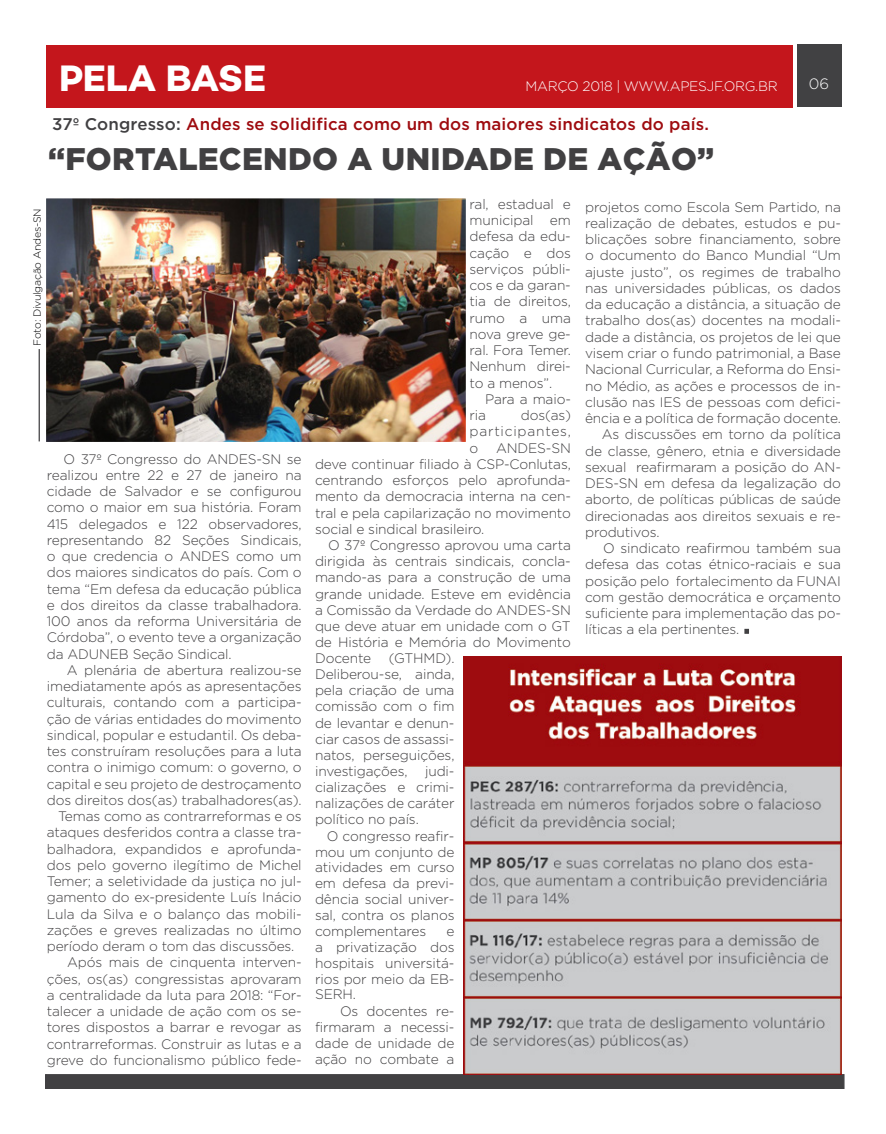
<style>
.page{position:relative;width:886px;height:1134px;background:#fff}
.page>*{position:absolute;margin:0;border:0;box-sizing:border-box;transform-origin:0 0}
.t1{font:37.5px "Campton Bold DEMO";letter-spacing:-.005em;color:#fff}
.t2{font:900 31.25px "Gotham";letter-spacing:.01em;color:#414042}
.t3{font:500 16.88px "Gotham";letter-spacing:.01em;color:#9e0b0f}
.t4{font:300 15px "Gotham";color:#fff}
.t5{font:300 13.75px/16.2px "Gotham";letter-spacing:-.01em;color:#414042;text-align:justify}
.t6{font:300 13.75px "Gotham";letter-spacing:-.02em;color:#fff}
.t7{font:300 10.25px "Gotham";letter-spacing:-.03em;color:#000}
.s1{color:#414042}
</style>
<div class="page">
<div style="left:45px;top:1074px;width:799px;height:15px;background:#414042;border:1px solid #414042"></div>
<div style="left:46px;top:45px;width:746px;height:62px;background:#c4161c"></div>
<div style="left:797px;top:44px;width:45px;height:62px;background:#414143"></div>
<img style="left:47px;top:200px;width:417px;height:241px">
<div style="left:42px;top:195px;width:427px;height:251px;border:4px solid #fff"></div>
<hr style="left:39px;top:349px;width:1px;height:92px;background:#414042">
<svg style="left:744px;top:629px;width:5px;height:5px"></svg>
<img style="left:463px;top:656px;width:379px;height:418px">
<h1 class="t1" style="left:59px;top:56px;width:208px">PELA BASE</h1>
<p class="t6" style="left:525px;top:78px;width:254px">MARÇO 2018 | WWW.APESJF.ORG.BR</p>
<p class="t4" style="left:809px;top:76px;width:22px">06</p>
<p class="t3" style="left:52px;top:114px;width:658px"><span class="s1">37º Congresso:</span> Andes se solidifica como um dos maiores sindicatos do país.</p>
<h2 class="t2" style="left:48px;top:141px;width:668px">“FORTALECENDO A UNIDADE DE AÇÃO”</h2>
<p class="t7" style="left:32px;top:346px;width:139px;rotate:-90deg">Foto: Divulgação Andes-SN</p>
<p class="t5" style="left:47px;top:450px;width:256px;text-indent:17px">O 37º Congresso do ANDES-SN se realizou entre 22 e 27 de janeiro na cidade de Salvador e se configurou como o maior em sua história. Foram 415 delegados e 122 observadores, representando 82 Seções Sindicais, o que credencia o ANDES como um dos maiores sindicatos do país. Com o tema “Em defesa da educação pública e dos direitos da classe trabalhadora.<br>100 anos da reforma Universitária de Córdoba”, o evento teve a organização da ADUNEB Seção Sindical.</p>
<p class="t5" style="left:67px;top:662px;width:236px">A plenária de abertura realizou-se</p>
<p class="t5" style="left:47px;top:678px;width:256px">imediatamente após as apresentações</p>
<p class="t5" style="left:47px;top:694px;width:256px">culturais, contando com a participa-</p>
<p class="t5" style="left:47px;top:710px;width:256px">ção de várias entidades do movimento</p>
<p class="t5" style="left:47px;top:727px;width:256px">sindical, popular e estudantil. Os deba-</p>
<p class="t5" style="left:47px;top:743px;width:256px">tes construíram resoluções para a luta</p>
<p class="t5" style="left:47px;top:759px;width:256px">contra o inimigo comum: o governo, o</p>
<p class="t5" style="left:47px;top:775px;width:256px">capital e seu projeto de destroçamento</p>
<p class="t5" style="left:47px;top:792px;width:256px">dos direitos dos(as) trabalhadores(as).</p>
<p class="t5" style="left:58px;top:808px;width:245px">Temas como as contrarreformas e os</p>
<p class="t5" style="left:47px;top:824px;width:256px">ataques desferidos contra a classe tra-</p>
<p class="t5" style="left:47px;top:840px;width:256px">balhadora, expandidos e aprofunda-</p>
<p class="t5" style="left:47px;top:857px;width:256px">dos pelo governo ilegítimo de Michel</p>
<p class="t5" style="left:47px;top:873px;width:256px">Temer; a seletividade da justiça no jul-</p>
<p class="t5" style="left:47px;top:889px;width:256px">gamento do ex-presidente Luís Inácio</p>
<p class="t5" style="left:47px;top:905px;width:256px">Lula da Silva e o balanço das mobili-</p>
<p class="t5" style="left:47px;top:922px;width:256px">zações e greves realizadas no último</p>
<p class="t5" style="left:47px;top:938px;width:249px">período deram o tom das discussões.</p>
<p class="t5" style="left:67px;top:954px;width:236px">Após mais de cinquenta interven-</p>
<p class="t5" style="left:47px;top:970px;width:256px">ções, os(as) congressistas aprovaram</p>
<p class="t5" style="left:47px;top:987px;width:256px">a centralidade da luta para 2018: “For-</p>
<p class="t5" style="left:47px;top:1003px;width:256px">talecer a unidade de ação com os se-</p>
<p class="t5" style="left:47px;top:1019px;width:256px">tores dispostos a barrar e revogar as</p>
<p class="t5" style="left:47px;top:1035px;width:256px">contrarreformas. Construir as lutas e a</p>
<p class="t5" style="left:47px;top:1052px;width:256px">greve do funcionalismo público fede-</p>
<p class="t5" style="left:469px;top:196px;width:103px">ral, estadual e municipal em defesa da edu&shy;cação e dos serviços públi&shy;cos e da garan&shy;tia de direitos, rumo a uma nova greve ge&shy;ral. Fora Temer.<br>Nenhum direi&shy;to a menos”.</p>
<p class="t5" style="left:469px;top:391px;width:103px;text-indent:16px">Para a maio&shy;ria</p>
<p class="t5" style="left:469px;top:407px;width:103px;text-indent:51px">dos(as) participantes, o</p>
<p class="t5" style="left:315px;top:439px;width:257px;text-indent:181px">ANDES-SN deve continuar filiado à CSP-Conlutas, centrando esforços pelo aprofunda&shy;mento da democracia interna na cen&shy;tral e pela capilarização no movimento social e sindical brasileiro.</p>
<p class="t5" style="left:315px;top:537px;width:257px;text-indent:13px">O 37º Congresso aprovou uma carta dirigida às centrais sindicais, concla&shy;mando-as para a construção de uma grande unidade. Esteve em evidência a Comissão da Verdade do ANDES-SN que deve atuar em unidade com o GT de História e Memória do Movimento Docente</p>
<p class="t5" style="left:315px;top:650px;width:141px;text-indent:74px">(GTHMD).<br>Deliberou-se, ainda, pela criação de uma comissão com o fim de levantar e denun&shy;ciar casos de assassi&shy;natos, perseguições, investigações,</p>
<p class="t5" style="left:315px;top:763px;width:141px;text-indent:110px">judi&shy;cializações e crimi&shy;nalizações de caráter político no país.</p>
<p class="t5" style="left:315px;top:828px;width:141px;line-height:15.9px;text-indent:12px">O congresso reafir&shy;mou um conjunto de atividades em curso em defesa da previ&shy;dência social univer&shy;sal, contra os planos complementares</p>
<p class="t5" style="left:315px;top:923px;width:141px;line-height:15.9px;text-indent:131px">e a privatização dos hospitais universitá&shy;rios por meio da EB-SERH.</p>
<p class="t5" style="left:315px;top:1002px;width:141px;text-indent:25px">Os docentes re&shy;firmaram a necessi&shy;dade de unidade de ação no combate a</p>
<p class="t5" style="left:585px;top:199px;width:257px">projetos como Escola Sem Partido, na</p>
<p class="t5" style="left:585px;top:215px;width:257px">realização de debates, estudos e pu-</p>
<p class="t5" style="left:585px;top:231px;width:257px">blicações sobre financiamento, sobre</p>
<p class="t5" style="left:585px;top:247px;width:257px">o documento do Banco Mundial “Um</p>
<p class="t5" style="left:585px;top:264px;width:257px">ajuste justo”, os regimes de trabalho</p>
<p class="t5" style="left:585px;top:280px;width:257px">nas universidades públicas, os dados</p>
<p class="t5" style="left:585px;top:296px;width:257px">da educação a distância, a situação de</p>
<p class="t5" style="left:585px;top:312px;width:257px">trabalho dos(as) docentes na modali-</p>
<p class="t5" style="left:585px;top:329px;width:257px">dade a distância, os projetos de lei que</p>
<p class="t5" style="left:585px;top:345px;width:257px">visem criar o fundo patrimonial, a Base</p>
<p class="t5" style="left:585px;top:361px;width:257px">Nacional Curricular, a Reforma do Ensi-</p>
<p class="t5" style="left:585px;top:377px;width:257px">no Médio, as ações e processos de in-</p>
<p class="t5" style="left:585px;top:394px;width:257px">clusão nas IES de pessoas com defici-</p>
<p class="t5" style="left:585px;top:410px;width:257px">ência e a política de formação docente.</p>
<p class="t5" style="left:602px;top:426px;width:240px">As discussões em torno da política</p>
<p class="t5" style="left:585px;top:442px;width:257px">de classe, gênero, etnia e diversidade</p>
<p class="t5" style="left:585px;top:459px;width:257px">sexual reafirmaram a posição do AN-</p>
<p class="t5" style="left:585px;top:475px;width:257px">DES-SN em defesa da legalização do</p>
<p class="t5" style="left:585px;top:491px;width:257px">aborto, de políticas públicas de saúde</p>
<p class="t5" style="left:585px;top:507px;width:257px">direcionadas aos direitos sexuais e re-</p>
<p class="t5" style="left:585px;top:524px;width:76px">produtivos.</p>
<p class="t5" style="left:603px;top:540px;width:239px">O sindicato reafirmou também sua</p>
<p class="t5" style="left:585px;top:556px;width:257px">defesa das cotas étnico-raciais e sua</p>
<p class="t5" style="left:585px;top:572px;width:257px">posição pelo fortalecimento da FUNAI</p>
<p class="t5" style="left:585px;top:589px;width:257px">com gestão democrática e orçamento</p>
<p class="t5" style="left:585px;top:605px;width:257px">suficiente para implementação das po-</p>
<p class="t5" style="left:585px;top:621px;width:156px">líticas a ela pertinentes.</p>
</div>
